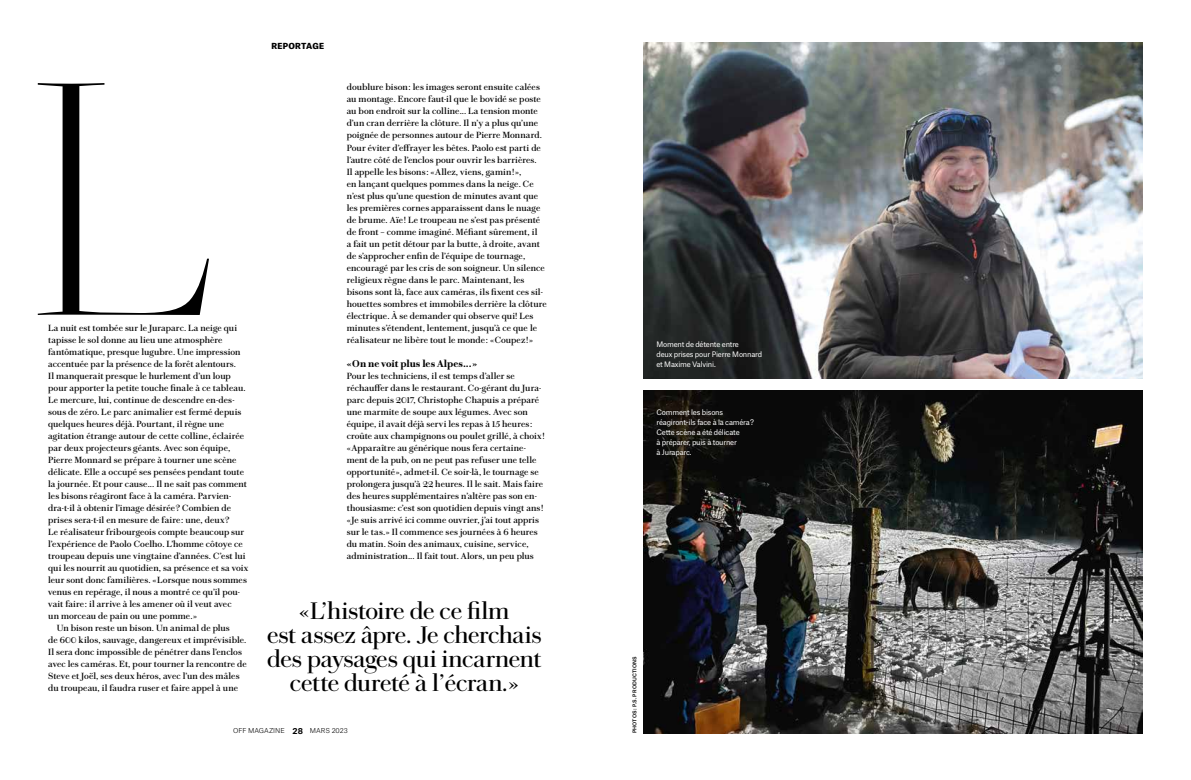
<style>
.page{position:relative;width:1191px;height:780px;background:#fff}
.page>*{position:absolute;margin:0;border:0;box-sizing:border-box;transform-origin:0 0}
.t1{font:200 335px "Chiswick Poster";color:#000}
.t2{font:24px/24px "Chiswick Deck";letter-spacing:-.015em;color:#000;text-align:center}
.t3{font:700 10px "Chiswick Text";letter-spacing:-.01em;color:#000}
.t4{font:9px/12px "Chiswick Text";letter-spacing:.005em;color:#000}
.t5{font:900 8px "Atlas Grotesk";letter-spacing:.025em;color:#000}
.t6{font:7.2px/10px "Atlas Grotesk";letter-spacing:-.025em;color:#fff}
.t7{font:300 6.5px "Atlas Grotesk";color:#000}
.t8{font:500 5px "Atlas Grotesk";letter-spacing:.035em;color:#000}
.s1{font-weight:700;font-size:8px}
</style>
<div class="page">
<img style="left:643px;top:43px;width:499px;height:336px">
<img style="left:643px;top:391px;width:499px;height:342px">
<h1 class="t1" style="left:30px;top:7px;width:183px">L</h1>
<p class="t4" style="left:48px;top:321px;width:190px">La nuit est tombée sur le Juraparc. La neige qui</p>
<p class="t4" style="left:48px;top:333px;width:176px">tapisse le sol donne au lieu une atmosphère</p>
<p class="t4" style="left:48px;top:345px;width:194px">fantômatique, presque lugubre. Une impression</p>
<p class="t4" style="left:48px;top:357px;width:189px">accentuée par la présence de la forêt alentours.</p>
<p class="t4" style="left:48px;top:369px;width:184px">Il manquerait presque le hurlement d’un loup</p>
<p class="t4" style="left:48px;top:381px;width:199px">pour apporter la petite touche finale à ce tableau.</p>
<p class="t4" style="left:48px;top:393px;width:188px">Le mercure, lui, continue de descendre en-des-</p>
<p class="t4" style="left:48px;top:405px;width:195px">sous de zéro. Le parc animalier est fermé depuis</p>
<p class="t4" style="left:48px;top:417px;width:177px">quelques heures déjà. Pourtant, il règne une</p>
<p class="t4" style="left:48px;top:429px;width:197px">agitation étrange autour de cette colline, éclairée</p>
<p class="t4" style="left:48px;top:441px;width:184px">par deux projecteurs géants. Avec son équipe,</p>
<p class="t4" style="left:48px;top:453px;width:190px">Pierre Monnard se prépare à tourner une scène</p>
<p class="t4" style="left:48px;top:465px;width:197px">délicate. Elle a occupé ses pensées pendant toute</p>
<p class="t4" style="left:48px;top:477px;width:200px">la journée. Et pour cause... Il ne sait pas comment</p>
<p class="t4" style="left:48px;top:489px;width:185px">les bisons réagiront face à la caméra. Parvien-</p>
<p class="t4" style="left:48px;top:501px;width:184px">dra-t-il à obtenir l’image désirée ? Combien de</p>
<p class="t4" style="left:48px;top:513px;width:183px">prises sera-t-il en mesure de faire : une, deux ?</p>
<p class="t4" style="left:48px;top:525px;width:198px">Le réalisateur fribourgeois compte beaucoup sur</p>
<p class="t4" style="left:48px;top:537px;width:196px">l’expérience de Paolo Coelho. L’homme côtoye ce</p>
<p class="t4" style="left:48px;top:549px;width:199px">troupeau depuis une vingtaine d’années. C’est lui</p>
<p class="t4" style="left:48px;top:561px;width:202px">qui les nourrit au quotidien, sa présence et sa voix</p>
<p class="t4" style="left:48px;top:573px;width:200px">leur sont donc familières. « Lorsque nous sommes</p>
<p class="t4" style="left:48px;top:585px;width:194px">venus en repérage, il nous a montré ce qu’il pou-</p>
<p class="t4" style="left:48px;top:597px;width:185px">vait faire : il arrive à les amener où il veut avec</p>
<p class="t4" style="left:48px;top:609px;width:150px">un morceau de pain ou une pomme. »</p>
<p class="t4" style="left:57px;top:621px;width:175px">Un bison reste un bison. Un animal de plus</p>
<p class="t4" style="left:48px;top:633px;width:200px">de 600 kilos, sauvage, dangereux et imprévisible.</p>
<p class="t4" style="left:48px;top:645px;width:195px">Il sera donc impossible de pénétrer dans l’enclos</p>
<p class="t4" style="left:48px;top:657px;width:200px">avec les caméras. Et, pour tourner la rencontre de</p>
<p class="t4" style="left:48px;top:669px;width:193px">Steve et Joël, ses deux héros, avec l’un des mâles</p>
<p class="t4" style="left:48px;top:681px;width:191px">du troupeau, il faudra ruser et faire appel à une</p>
<p class="t5" style="left:271px;top:39px;width:54px">REPORTAGE</p>
<p class="t4" style="left:347px;top:81px;width:202px">doublure bison : les images seront ensuite calées au montage. Encore faut-il que le bovidé se poste au bon endroit sur la colline... La tension monte d’un cran derrière la clôture. Il n’y a plus qu’une poignée de personnes autour de Pierre Monnard.<br>Pour éviter d’effrayer les bêtes. Paolo est parti de l’autre côté de l’enclos pour ouvrir les barrières.<br>Il appelle les bisons : « Allez, viens, gamin ! »,<br>en lançant quelques pommes dans la neige. Ce n’est plus qu’une question de minutes avant que les premières cornes apparaissent dans le nuage de brume. Aïe ! Le troupeau ne s’est pas présenté de front – comme imaginé. Méfiant sûrement, il<br>a fait un petit détour par la butte, à droite, avant de s’approcher enfin de l’équipe de tournage, encouragé par les cris de son soigneur. Un silence religieux règne dans le parc. Maintenant, les bisons sont là, face aux caméras, ils fixent ces sil&shy;houettes sombres et immobiles derrière la clôture électrique. À se demander qui observe qui! Les minutes s’étendent, lentement, jusqu’à ce que le réalisateur ne libère tout le monde : « Coupez ! »</p>
<p class="t3" style="left:347px;top:355px;width:132px">« On ne voit plus les Alpes... »</p>
<p class="t4" style="left:347px;top:369px;width:199px">Pour les techniciens, il est temps d’aller se réchauffer dans le restaurant. Co-gérant du Jura&shy;parc depuis 2017, Christophe Chapuis a préparé une marmite de soupe aux légumes. Avec son équipe, il avait déjà servi les repas à 15 heures : croûte aux champignons ou poulet grillé, à choix ! « Apparaître au générique nous fera certaine&shy;ment de la pub, on ne peut pas refuser une telle opportunité », admet-il. Ce soir-là, le tournage se prolongera jusqu’à 22 heures. Il le sait. Mais faire des heures supplémentaires n’altère pas son en&shy;thousiasme: c’est son quotidien depuis vingt ans ! « Je suis arrivé ici comme ouvrier, j’ai tout appris sur le tas. » Il commence ses journées à 6 heures du matin. Soin des animaux, cuisine, service, administration... Il fait tout. Alors, un peu plus</p>
<h2 class="t2" style="left:267px;top:598px;width:276px">« L’histoire de ce film<br>est assez âpre. Je cherchais des paysages qui incarnent cette dureté à l’écran. »</h2>
<p class="t7" style="left:233px;top:725px;width:116px">OFF MAGAZINE <span class="s1">28</span> MARS 2023</p>
<p class="t6" style="left:656px;top:338px;width:107px">Moment de détente entre<br>deux prises pour Pierre Monnard et Maxime Valvini.</p>
<p class="t6" style="left:656px;top:406px;width:99px">Comment les bisons réagiront-ils face à la caméra ?<br>Cette scène a été délicate<br>à préparer, puis à tourner<br>à Juraparc.</p>
<p class="t8" style="left:630px;top:733px;width:79px;rotate:-90deg">PHOTOS : P.S. PRODUCTIONS</p>
</div>
